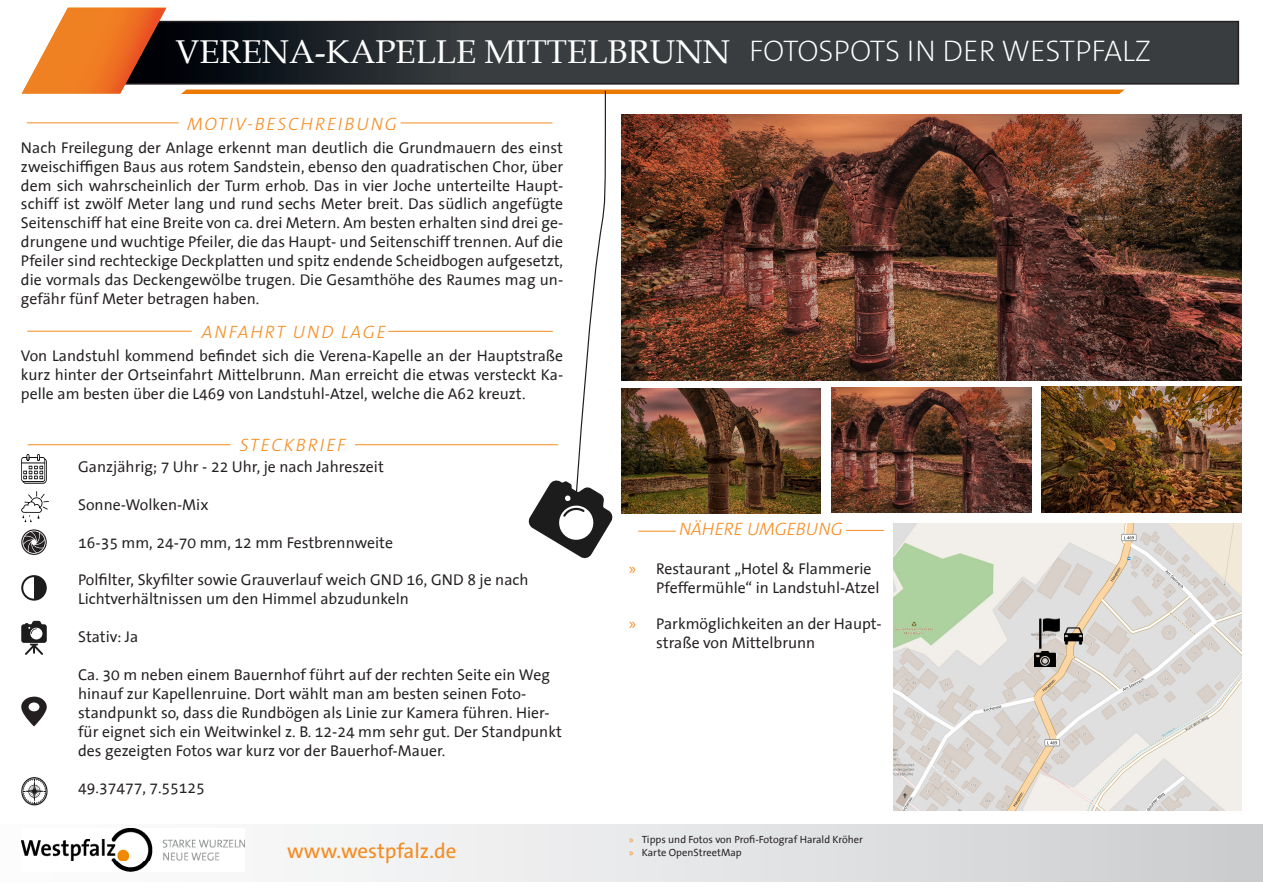
<style>
.page{position:relative;width:1263px;height:893px;background:#fff}
.page>*{position:absolute;margin:0;border:0;box-sizing:border-box;transform-origin:0 0}
.t1{font:33px "Book Antiqua";color:#fff}
.t2{font:200 30px "The Sans C4 s";color:#fff}
.t3{font:21px "The Sans C4 s";color:#f68b1f}
.t4{font:italic 300 18px "The Sans C4 s";letter-spacing:.1em;color:#f68b1f}
.t5{font:italic 300 18px "The Sans C4 s";color:#f68b1f}
.t6{font:15.75px/18.9px "The Sans Office";color:#231f20;text-align:justify}
.t7{font:10.5px "The Sans Office";color:#231f20}
.s1{font-family:"Myriad Pro";font-size:16.5px;color:#f68b1f}
.s2{font-family:"Myriad Pro";color:#f68b1f}
</style>
<div class="page">
<svg style="left:166px;top:24px;width:1070px;height:58px;background:#303437"></svg>
<div style="left:63px;top:21px;width:1176px;height:64px;border:2px solid #231f20"></div>
<div style="left:0;top:825px;width:1263px;height:56px;background:linear-gradient(to right,#fff,#cdced1)"></div>
<svg style="left:21px;top:697px;width:26px;height:29px"></svg>
<img style="left:21px;top:828px;width:224px;height:44px">
<svg style="left:22px;top:8px;width:144px;height:86px"></svg>
<hr style="left:28px;top:444px;width:202px;height:1px;background:#f68b1f">
<hr style="left:27px;top:122px;width:152px;height:1px;background:#f68b1f">
<hr style="left:27px;top:331px;width:165px;height:1px;background:#f68b1f">
<svg style="left:21px;top:529px;width:26px;height:26px"></svg>
<svg style="left:21px;top:454px;width:26px;height:30px"></svg>
<svg style="left:21px;top:491px;width:28px;height:31px"></svg>
<svg style="left:21px;top:575px;width:26px;height:26px"></svg>
<svg style="left:21px;top:621px;width:26px;height:34px"></svg>
<svg style="left:21px;top:777px;width:27px;height:28px"></svg>
<svg style="left:181px;top:90px;width:944px;height:468px"></svg>
<hr style="left:388px;top:331px;width:165px;height:1px;background:#f68b1f">
<img style="left:622px;top:115px;width:620px;height:266px">
<img style="left:1042px;top:386px;width:200px;height:127px">
<img style="left:621px;top:389px;width:200px;height:124px">
<img style="left:893px;top:523px;width:348px;height:287px">
<img style="left:1064px;top:626px;width:18px;height:20px">
<img style="left:1035px;top:651px;width:21px;height:16px">
<img style="left:1039px;top:618px;width:21px;height:30px">
<img style="left:831px;top:388px;width:201px;height:125px">
<p class="t1" style="left:176px;top:28px;width:556px">VERENA-KAPELLE MITTELBRUNN</p>
<p class="t2" style="left:749px;top:31px;width:403px">FOTOSPOTS IN DER WESTPFALZ</p>
<p class="t4" style="left:187px;top:112px;width:211px">MOTIV-BESCHREIBUNG</p>
<p class="t6" style="left:21px;top:139px;width:544px">Nach Freilegung der Anlage erkennt man deutlich die Grundmauern des einst zweischiffigen Baus aus rotem Sandstein, ebenso den quadratischen Chor, über dem sich wahrscheinlich der Turm erhob. Das in vier Joche unterteilte Haupt&shy;schiff ist zwölf Meter lang und rund sechs Meter breit. Das südlich angefügte Seitenschiff hat eine Breite von ca. drei Metern. Am besten erhalten sind drei ge&shy;drungene und wuchtige Pfeiler, die das Haupt- und Seitenschiff trennen. Auf die Pfeiler sind rechteckige Deckplatten und spitz endende Scheidbogen aufgesetzt, die vormals das Deckengewölbe trugen. Die Gesamthöhe des Raumes mag un&shy;gefähr fünf Meter betragen haben.</p>
<p class="t4" style="left:202px;top:321px;width:185px">ANFAHRT UND LAGE</p>
<p class="t6" style="left:21px;top:347px;width:544px">Von Landstuhl kommend befindet sich die Verena-Kapelle an der Hauptstraße kurz hinter der Ortseinfahrt Mittelbrunn. Man erreicht die etwas versteckt Ka&shy;pelle am besten über die L469 von Landstuhl-Atzel, welche die A62 kreuzt.</p>
<p class="t4" style="left:240px;top:434px;width:107px">STECKBRIEF</p>
<p class="t6" style="left:78px;top:458px;width:307px">Ganzjährig; 7 Uhr - 22 Uhr, je nach Jahreszeit</p>
<p class="t6" style="left:78px;top:496px;width:132px">Sonne-Wolken-Mix</p>
<p class="t6" style="left:78px;top:533px;width:316px">16-35 mm, 24-70 mm, 12 mm Festbrennweite</p>
<p class="t6" style="left:78px;top:571px;width:452px">Polfilter, Skyfilter sowie Grauverlauf weich GND 16, GND 8 je nach</p>
<p class="t6" style="left:78px;top:590px;width:332px">Lichtverhältnissen um den Himmel abzudunkeln</p>
<p class="t6" style="left:78px;top:628px;width:62px">Stativ: Ja</p>
<p class="t6" style="left:78px;top:666px;width:473px">Ca. 30 m neben einem Bauernhof führt auf der rechten Seite ein Weg</p>
<p class="t6" style="left:78px;top:685px;width:450px">hinauf zur Kapellenruine. Dort wählt man am besten seinen Foto-</p>
<p class="t6" style="left:78px;top:704px;width:473px">standpunkt so, dass die Rundbögen als Linie zur Kamera führen. Hier-</p>
<p class="t6" style="left:78px;top:722px;width:485px">für eignet sich ein Weitwinkel z. B. 12-24 mm sehr gut. Der Standpunkt</p>
<p class="t6" style="left:78px;top:741px;width:369px">des gezeigten Fotos war kurz vor der Bauerhof-Mauer.</p>
<p class="t6" style="left:78px;top:779px;width:128px">49.37477, 7.55125</p>
<p class="t3" style="left:287px;top:837px;width:171px">www.westpfalz.de</p>
<p class="t5" style="left:679px;top:518px;width:165px">NÄHERE UMGEBUNG</p>
<p class="t6" style="left:656px;top:560px;width:225px;text-indent:-27px"><span class="s1">»</span> Restaurant „Hotel &amp; Flammerie<br>Pfeffermühle“ in Landstuhl-Atzel</p>
<p class="t6" style="left:656px;top:615px;width:227px;text-indent:-27px"><span class="s1">»</span> Parkmöglichkeiten an der Haupt&shy;straße von Mittelbrunn</p>
<p class="t7" style="left:629px;top:834px;width:235px"><span class="s2">»</span> Tipps und Fotos von Profi-Fotograf Harald Kröher</p>
<p class="t7" style="left:629px;top:847px;width:114px"><span class="s2">»</span> Karte OpenStreetMap</p>
</div>
